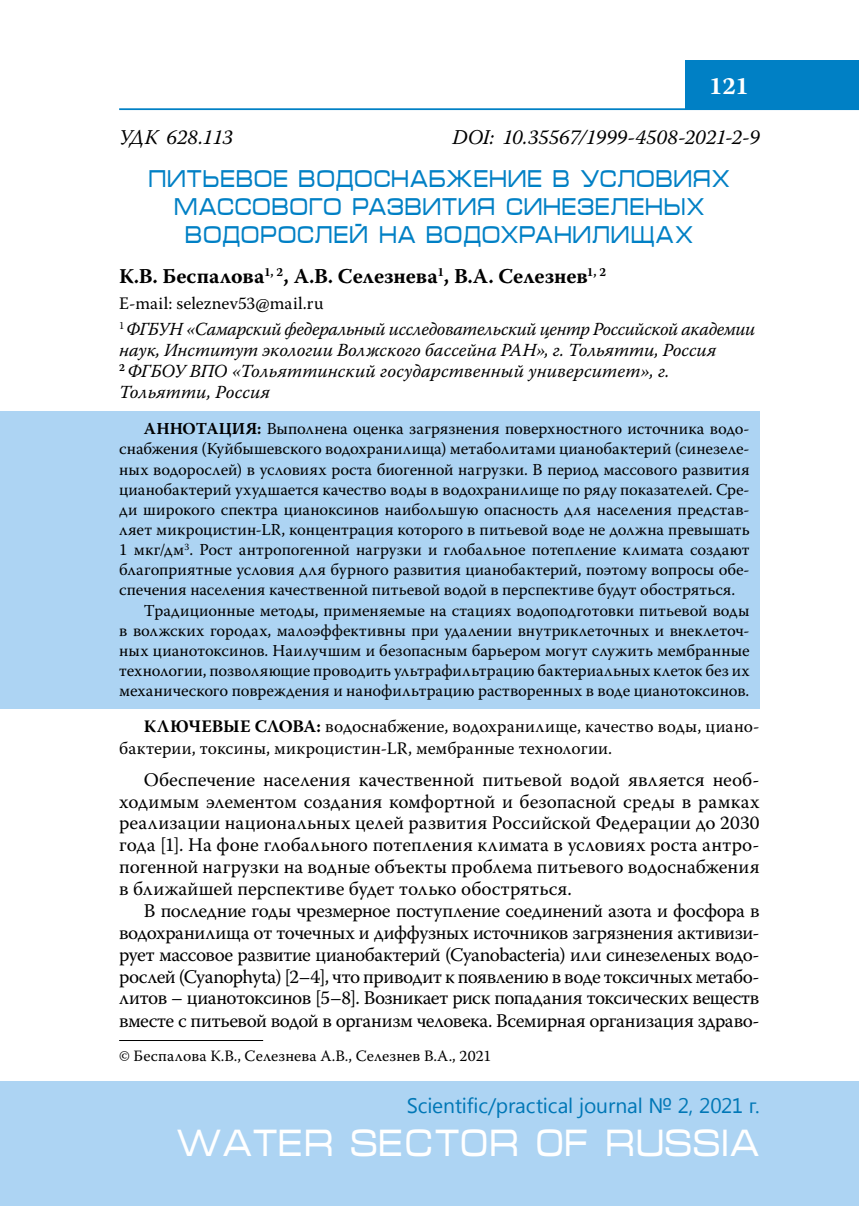
<style>
.page{position:relative;width:859px;height:1206px;background:#fff}
.page>*{position:absolute;margin:0;border:0;box-sizing:border-box;transform-origin:0 0}
.t1{font:38.5px "Micra C";color:#fff;scale:.83 1}
.t2{font:24.5px "Micra";letter-spacing:-.005em;color:#0080c5;scale:.8 1}
.t3{font:700 24.5px "Warnock Pro";color:#fff}
.t4{font:700 21px "Warnock Pro";letter-spacing:-.005em;color:#000}
.t5{font:italic 21px "Warnock Pro";letter-spacing:-.015em;color:#000}
.t6{font:21px "Segoe UI";letter-spacing:-.005em;color:#0077b6}
.t7{font:19.25px/21.9px "Warnock Pro";letter-spacing:-.01em;color:#000;text-align:justify}
.t8{font:italic 18.38px/21px "Warnock Pro";letter-spacing:-.01em;color:#000}
.t9{font:17.5px/21px "Warnock Pro";letter-spacing:.01em;color:#000}
.t10{font:16.62px "Warnock Pro";color:#000}
.t11{font:15.75px "Warnock Pro";letter-spacing:.01em;color:#000}
.s1{font-weight:700}
</style>
<div class="page">
<hr style="left:119px;top:108px;width:739px;height:2px;background:#0080c5">
<div style="left:685px;top:60px;width:173px;height:50px;background:#0080c5"></div>
<div style="left:0;top:1081px;width:858px;height:124px;background:#add4f3"></div>
<div style="left:0;top:411px;width:759px;height:297px;background:#add4f3"></div>
<hr style="left:119px;top:1040px;width:144px;height:1px;background:#000">
<h2 class="t3" style="left:708px;top:71px;width:41px">121</h2>
<p class="t5" style="left:119px;top:125px;width:115px">УДК 628.113</p>
<p class="t5" style="left:452px;top:125px;width:308px">DOI: 10.35567/1999-4508-2021-2-9</p>
<h2 class="t2" style="left:148px;top:166px;width:354px">ПИТЬЕВОЕ ВОДОСНАБЖ</h2>
<h2 class="t2" style="left:473px;top:166px;width:322px">ЕНИЕ В УСЛОВИЯХ</h2>
<h2 class="t2" style="left:174px;top:194px;width:665px">МАССОВОГО РАЗВИТИЯ СИНЕЗЕЛЕНЫХ</h2>
<h2 class="t2" style="left:185px;top:222px;width:636px">ВОДОРОСЛЕЙ НА ВОДОХРАНИЛИЩАХ</h2>
<p class="t4" style="left:119px;top:263px;width:488px">К.В. Беспалова<sup>1,</sup> <sup>2</sup>, А.В. Селезнева<sup>1</sup>, В.А. Селезнев<sup>1,</sup> <sup>2</sup></p>
<p class="t9" style="left:119px;top:292px;width:206px">E-mail: seleznev53@mail.ru</p>
<p class="t8" style="left:119px;top:318px;width:637px"><sup>1</sup> ФГБУН «Самарский федеральный исследовательский центр Российской академии наук, Институт экологии Волжского бассейна РАН», г. Тольятти, Россия<br><sup>2</sup> ФГБОУ ВПО «Тольяттинский государственный университет», г.<br>Тольятти, Россия</p>
<p class="t10" style="left:144px;top:419px;width:607px"><span class="s1">АННОТАЦИЯ:</span> Выполнена оценка загрязнения поверхностного источника водо-</p>
<p class="t10" style="left:119px;top:439px;width:632px">снабжения (Куйбышевского водохранилища) метаболитами цианобактерий (синезеле-</p>
<p class="t10" style="left:119px;top:459px;width:631px">ных водорослей) в условиях роста биогенной нагрузки. В период массового развития</p>
<p class="t10" style="left:119px;top:479px;width:632px">цианобактерий ухудшается качество воды в водохранилище по ряду показателей. Сре-</p>
<p class="t10" style="left:119px;top:499px;width:632px">ди широкого спектра цианоксинов наибольшую опасность для населения представ-</p>
<p class="t10" style="left:119px;top:519px;width:631px">ляет микроцистин-LR, концентрация которого в питьевой воде не должна превышать</p>
<p class="t10" style="left:119px;top:539px;width:632px">1 мкг/дм<sup>3</sup>. Рост антропогенной нагрузки и глобальное потепление климата создают</p>
<p class="t10" style="left:119px;top:560px;width:632px">благоприятные условия для бурного развития цианобактерий, поэтому вопросы обе-</p>
<p class="t10" style="left:119px;top:580px;width:617px">спечения населения качественной питьевой водой в перспективе будут обостряться.</p>
<p class="t10" style="left:144px;top:600px;width:607px">Традиционные методы, применяемые на стациях водоподготовки питьевой воды</p>
<p class="t10" style="left:119px;top:620px;width:632px">в волжских городах, малоэффективны при удалении внутриклеточных и внеклеточ-</p>
<p class="t10" style="left:119px;top:640px;width:631px">ных цианотоксинов. Наилучшим и безопасным барьером могут служить мембранные</p>
<p class="t10" style="left:119px;top:660px;width:631px">технологии, позволяющие проводить ультрафильтрацию бактериальных клеток без их</p>
<p class="t10" style="left:119px;top:680px;width:631px">механического повреждения и нанофильтрацию растворенных в воде цианотоксинов.</p>
<p class="t9" style="left:119px;top:716px;width:641px;text-indent:25px"><span class="s1">КЛЮЧЕВЫЕ СЛОВА:</span> водоснабжение, водохранилище, качество воды, циано&shy;бактерии, токсины, микроцистин-LR, мембранные технологии.</p>
<p class="t7" style="left:119px;top:768px;width:641px;text-indent:25px">Обеспечение населения качественной питьевой водой является необ&shy;ходимым элементом создания комфортной и безопасной среды в рамках реализации национальных целей развития Российской Федерации до 2030 года [1]. На фоне глобального потепления климата в условиях роста антро&shy;погенной нагрузки на водные объекты проблема питьевого водоснабжения в ближайшей перспективе будет только обостряться.</p>
<p class="t7" style="left:119px;top:899px;width:641px;text-indent:25px">В последние годы чрезмерное поступление соединений азота и фосфора в водохранилища от точечных и диффузных источников загрязнения активизи&shy;рует массовое развитие цианобактерий (Cyanobacteria) или синезеленых водо&shy;рослей (Cyanophyta) [2–4], что приводит к появлению в воде токсичных метабо&shy;литов – цианотоксинов [5–8]. Возникает риск попадания токсических веществ вместе с питьевой водой в организм человека. Всемирная организация здраво-</p>
<p class="t11" style="left:119px;top:1046px;width:373px">© Беспалова К.В., Селезнева А.В., Селезнев В.А., 2021</p>
<p class="t6" style="left:406px;top:1090px;width:354px">scientific/practical journal № 2, 2021 г.</p>
<h1 class="t1" style="left:175px;top:1126px;width:705px">WATER SECTOR OF RUSSIA</h1>
</div>
